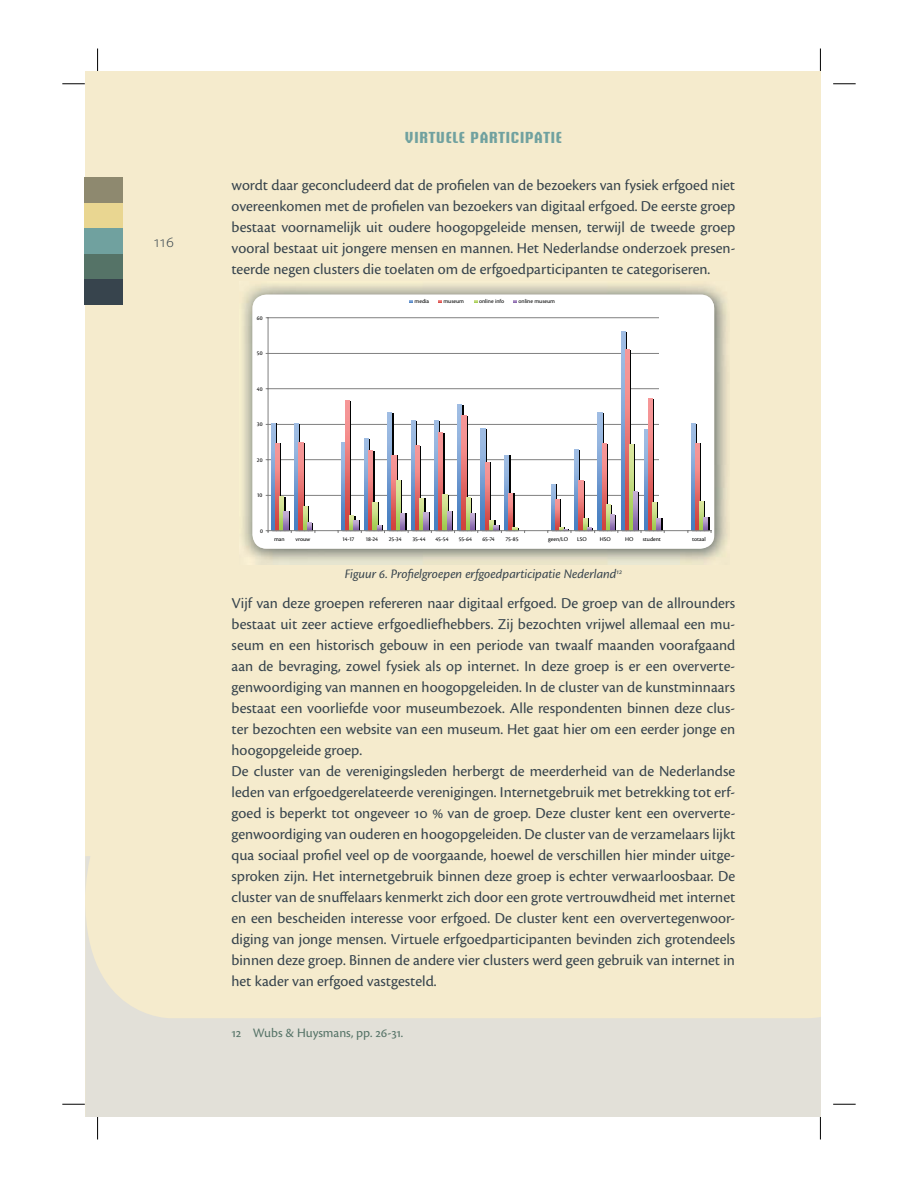
<style>
.page{position:relative;width:918px;height:1188px;background:#fff}
.page>*{position:absolute;margin:0;border:0;box-sizing:border-box;transform-origin:0 0}
.t1{font:15.75px/21px "Cronos Pro";color:#37444d;text-align:justify}
.t2{font:700 15.75px "Briem Akademi Std";letter-spacing:.05em;color:#70a19f}
.t3{font:300 15.75px "Myriad Pro";color:#37444d}
.t4{font:italic 13.5px "Cronos Pro";color:#37444d}
.t5{font:13.5px "Cronos Pro";color:#557367}
.t6{font:6px "Cronos Pro Capt";letter-spacing:-.01em;color:#020303}
</style>
<div class="page">
<div style="left:85px;top:71px;width:735px;height:1046px;background:#f5ebcd"></div>
<div style="left:85px;top:177px;width:38px;height:26px;background:#8e896f"></div>
<div style="left:85px;top:203px;width:38px;height:25px;background:#e9d691"></div>
<div style="left:85px;top:228px;width:38px;height:26px;background:#70a19f"></div>
<div style="left:85px;top:254px;width:38px;height:25px;background:#557367"></div>
<div style="left:85px;top:279px;width:38px;height:26px;background:#37444d"></div>
<svg style="left:85px;top:856px;width:735px;height:261px"></svg>
<img style="left:242px;top:285px;width:486px;height:279px">
<svg style="left:252px;top:295px;width:462px;height:254px"></svg>
<svg style="left:62px;top:84px;width:23px;height:1px"></svg>
<svg style="left:833px;top:84px;width:23px;height:1px"></svg>
<svg style="left:62px;top:1104px;width:23px;height:1px"></svg>
<svg style="left:833px;top:1104px;width:23px;height:1px"></svg>
<svg style="left:97px;top:49px;width:1px;height:22px"></svg>
<svg style="left:97px;top:1117px;width:1px;height:22px"></svg>
<svg style="left:820px;top:49px;width:1px;height:22px"></svg>
<svg style="left:820px;top:1117px;width:1px;height:22px"></svg>
<p class="t3" style="left:154px;top:232px;width:21px">116</p>
<p class="t2" style="left:405px;top:131px;width:158px">VIRTUELE PARTICIPATIE</p>
<p class="t1" style="left:232px;top:175px;width:505px">wordt daar geconcludeerd dat de profielen van de bezoekers van fysiek erfgoed niet overeenkomen met de profielen van bezoekers van digitaal erfgoed. De eerste groep bestaat voornamelijk uit oudere hoogopgeleide mensen, terwijl de tweede groep vooral bestaat uit jongere mensen en mannen. Het Nederlandse onderzoek presen&shy;teerde negen clusters die toelaten om de erfgoedparticipanten te categoriseren.</p>
<p class="t6" style="left:257px;top:316px;width:7px">60</p>
<p class="t6" style="left:257px;top:352px;width:7px">50</p>
<p class="t6" style="left:257px;top:387px;width:7px">40</p>
<p class="t6" style="left:415px;top:299px;width:16px">media</p>
<p class="t6" style="left:443px;top:299px;width:22px">museum</p>
<p class="t6" style="left:479px;top:299px;width:27px">online info</p>
<p class="t6" style="left:519px;top:299px;width:38px">online museum</p>
<p class="t6" style="left:257px;top:423px;width:7px">30</p>
<p class="t6" style="left:257px;top:458px;width:7px">20</p>
<p class="t6" style="left:257px;top:493px;width:7px">10</p>
<p class="t6" style="left:260px;top:529px;width:4px">0</p>
<p class="t6" style="left:274px;top:538px;width:12px">man</p>
<p class="t6" style="left:295px;top:538px;width:16px">vrouw</p>
<p class="t6" style="left:342px;top:538px;width:14px">14-17</p>
<p class="t6" style="left:366px;top:538px;width:14px">18-24</p>
<p class="t6" style="left:389px;top:538px;width:14px">25-34</p>
<p class="t6" style="left:412px;top:538px;width:15px">35-44</p>
<p class="t6" style="left:436px;top:538px;width:15px">45-54</p>
<p class="t6" style="left:459px;top:538px;width:15px">55-64</p>
<p class="t6" style="left:482px;top:538px;width:14px">65-74</p>
<p class="t6" style="left:506px;top:538px;width:14px">75-85</p>
<p class="t6" style="left:548px;top:538px;width:21px">geen/LO</p>
<p class="t6" style="left:577px;top:538px;width:11px">LSO</p>
<p class="t6" style="left:600px;top:538px;width:12px">HSO</p>
<p class="t6" style="left:625px;top:538px;width:10px">HO</p>
<p class="t6" style="left:643px;top:538px;width:20px">student</p>
<p class="t6" style="left:692px;top:538px;width:15px">totaal</p>
<p class="t4" style="left:345px;top:570px;width:279px">Figuur 6. Profielgroepen erfgoedparticipatie Nederland<sup>12</sup></p>
<p class="t1" style="left:232px;top:594px;width:505px;text-align:left">Vijf van deze groepen refereren naar digitaal erfgoed. De groep van de allrounders bestaat uit zeer actieve erfgoedliefhebbers. Zij bezochten vrijwel allemaal een mu&shy;seum en een historisch gebouw in een periode van twaalf maanden voorafgaand aan de bevraging, zowel fysiek als op internet. In deze groep is er een oververte&shy;genwoordiging van mannen en hoogopgeleiden. In de cluster van de kunstminnaars bestaat een voorliefde voor museumbezoek. Alle respondenten binnen deze clus&shy;ter bezochten een website van een museum. Het gaat hier om een eerder jonge en hoogopgeleide groep.<br>De cluster van de verenigingsleden herbergt de meerderheid van de Nederlandse leden van erfgoedgerelateerde verenigingen. Internetgebruik met betrekking tot erf&shy;goed is beperkt tot ongeveer 10</p>
<p class="t1" style="left:232px;top:804px;width:505px;text-indent:216px">van de groep. Deze cluster kent een oververte&shy;genwoordiging van ouderen en hoogopgeleiden. De cluster van de verzamelaars lijkt qua sociaal profiel veel op de voorgaande, hoewel de verschillen hier minder uitge&shy;sproken zijn. Het internetgebruik binnen deze groep is echter verwaarloosbaar. De cluster van de snuffelaars kenmerkt zich door een grote vertrouwdheid met internet en een bescheiden interesse voor erfgoed. De cluster kent een oververtegenwoor&shy;diging van jonge mensen. Virtuele erfgoedparticipanten bevinden zich grotendeels binnen deze groep. Binnen de andere vier clusters werd geen gebruik van internet in het kader van erfgoed vastgesteld.</p>
<p class="t5" style="left:232px;top:1028px;width:173px">12 Wubs &amp; Huysmans, pp. 26-31.</p>
</div>
